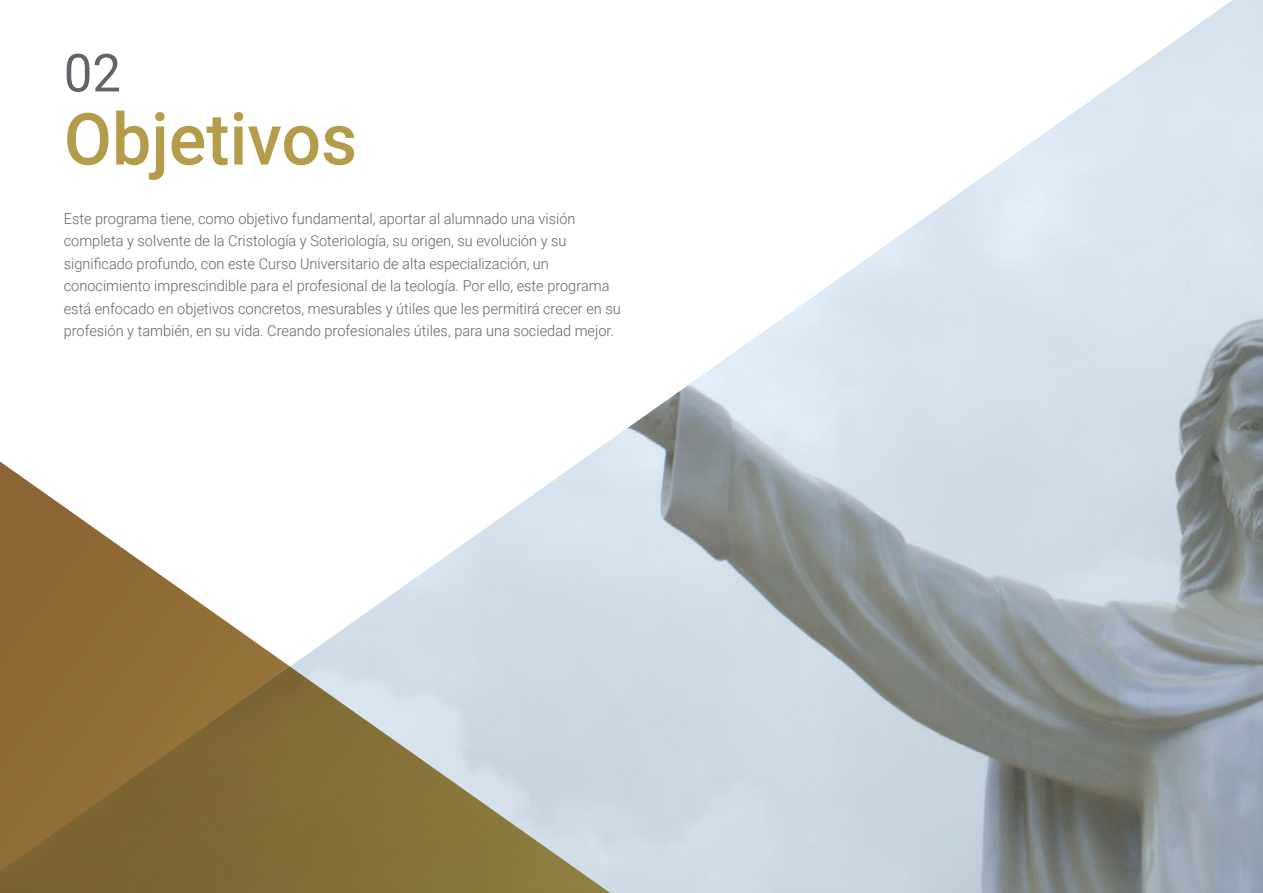
<style>
.page{position:relative;width:1263px;height:893px;background:#fff}
.page>*{position:absolute;margin:0;border:0;box-sizing:border-box;transform-origin:0 0}
.t1{font:500 72px "Roboto";color:#b49c4b}
.t2{font:52.5px "Roboto";color:#61646a}
.t3{font:300 15px/22.5px "Roboto";color:#61646a}
</style>
<div class="page">
<img style="left:602px;top:0;width:661px;height:893px">
<svg style="left:0;top:446px;width:640px;height:447px"></svg>
<h2 class="t2" style="left:64px;top:36px;width:59px">02</h2>
<h1 class="t1" style="left:64px;top:89px;width:295px">Objetivos</h1>
<p class="t3" style="left:64px;top:207px;width:558px">Este programa tiene, como objetivo fundamental, aportar al alumnado una visión completa y solvente de la Cristología y Soteriología, su origen, su evolución y su significado profundo, con este Curso Universitario de alta especialización, un conocimiento imprescindible para el profesional de la teología. Por ello, este programa está enfocado en objetivos concretos, mesurables y útiles que les permitirá crecer en su profesión y también, en su vida. Creando profesionales útiles, para una sociedad mejor.</p>
</div>
